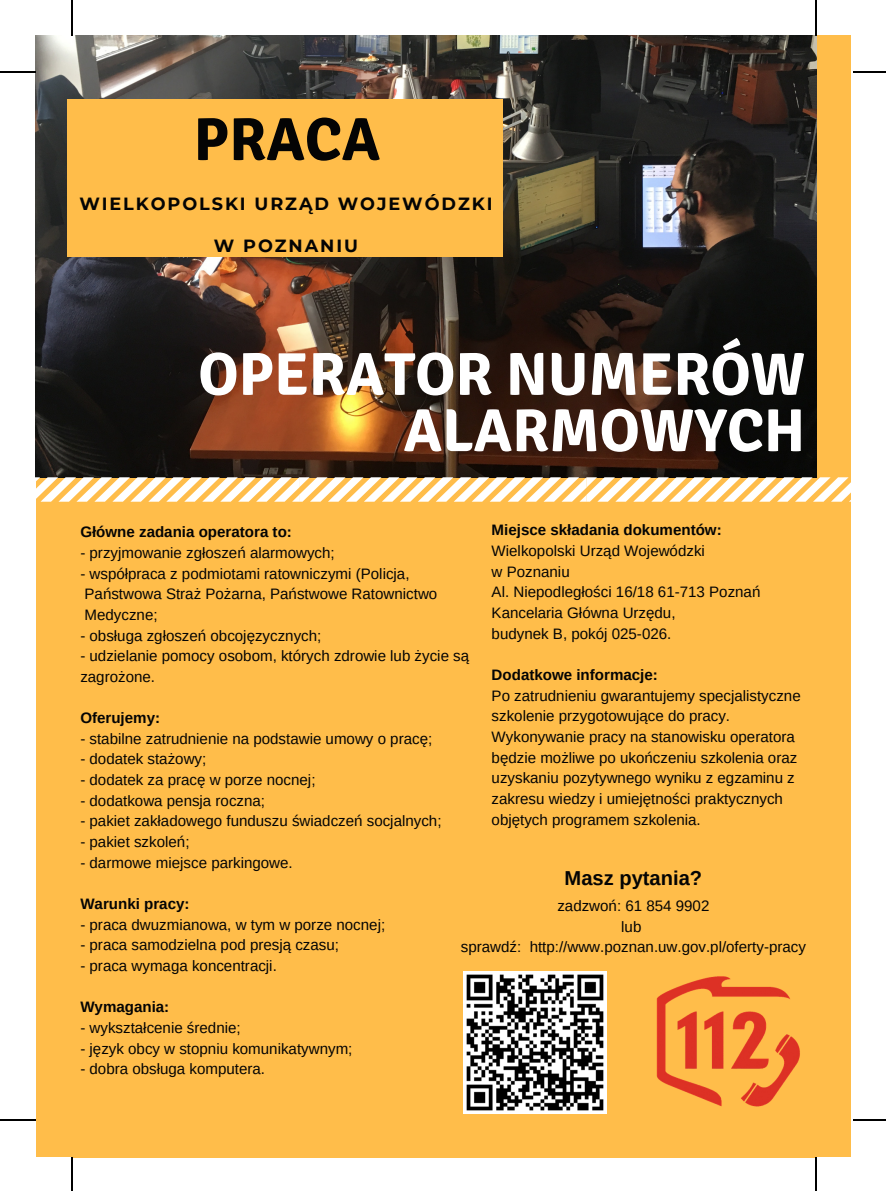
<style>
.page{position:relative;width:886px;height:1191px;background:#fff}
.page>*{position:absolute;margin:0;border:0;box-sizing:border-box;transform-origin:0 0}
.t1{font:700 60.5px/56.2px "Signika";color:#fff;text-align:right}
.t2{font:700 60.5px "Signika";color:#040404}
.t3{font:700 20.25px "Arimo";color:#040404}
.t4{font:700 17.75px "Montserrat";letter-spacing:.11em;color:#040404}
.t5{font:15px/20.8px "Arimo";color:#040404}
.t6{font:700 15px "Arimo";color:#040404}
</style>
<div class="page">
<div style="left:36px;top:36px;width:815px;height:1121px;background:#ffbd4a"></div>
<img style="left:36px;top:36px;width:781px;height:441px">
<div style="left:68px;top:100px;width:435px;height:157px;background:#ffbd4a"></div>
<svg style="left:36px;top:477px;width:815px;height:24px"></svg>
<img style="left:656px;top:976px;width:144px;height:131px">
<img style="left:464px;top:971px;width:142px;height:142px">
<hr style="left:71px;top:0;width:2px;height:36px;background:#000">
<hr style="left:0;top:71px;width:36px;height:2px;background:#000">
<hr style="left:815px;top:0;width:2px;height:36px;background:#000">
<hr style="left:852px;top:71px;width:34px;height:2px;background:#000">
<hr style="left:815px;top:1157px;width:2px;height:34px;background:#000">
<hr style="left:852px;top:1119px;width:34px;height:2px;background:#000">
<hr style="left:71px;top:1157px;width:2px;height:34px;background:#000">
<hr style="left:0;top:1119px;width:36px;height:2px;background:#000">
<h1 class="t2" style="left:194px;top:103px;width:188px">PRACA</h1>
<p class="t4" style="left:79px;top:193px;width:415px">WIELKOPOLSKI URZĄD WOJEWÓDZKI</p>
<p class="t4" style="left:214px;top:234px;width:146px">W POZNANIU</p>
<h1 class="t1" style="left:198px;top:347px;width:608px">OPERATOR NUMERÓW<br>ALARMOWYCH</h1>
<p class="t6" style="left:492px;top:522px;width:232px">Miejsce składania dokumentów:</p>
<p class="t5" style="left:492px;top:540px;width:270px">Wielkopolski Urząd Wojewódzki<br>w Poznaniu<br>Al. Niepodległości 16/18 61-713 Poznań<br>Kancelaria Główna Urzędu,<br>budynek B, pokój 025-026.</p>
<p class="t6" style="left:492px;top:666px;width:168px">Dodatkowe informacje:</p>
<p class="t5" style="left:492px;top:685px;width:311px">Po zatrudnieniu gwarantujemy specjalistyczne szkolenie przygotowujące do pracy.<br>Wykonywanie pracy na stanowisku operatora będzie możliwe po ukończeniu szkolenia oraz uzyskaniu pozytywnego wyniku z egzaminu z zakresu wiedzy i umiejętności praktycznych objętych programem szkolenia.</p>
<p class="t6" style="left:80px;top:523px;width:213px">Główne zadania operatora to:</p>
<p class="t5" style="left:80px;top:542px;width:256px">- przyjmowanie zgłoszeń alarmowych;</p>
<p class="t5" style="left:80px;top:563px;width:358px">- współpraca z podmiotami ratowniczymi (Policja,<br>Państwowa Straż Pożarna, Państwowe Ratownictwo<br>Medyczne;</p>
<p class="t5" style="left:80px;top:625px;width:243px">- obsługa zgłoszeń obcojęzycznych;</p>
<p class="t5" style="left:80px;top:645px;width:390px">- udzielanie pomocy osobom, których zdrowie lub życie są zagrożone.</p>
<p class="t6" style="left:80px;top:709px;width:81px">Oferujemy:</p>
<p class="t5" style="left:80px;top:728px;width:353px">- stabilne zatrudnienie na podstawie umowy o pracę;</p>
<p class="t5" style="left:80px;top:749px;width:127px">- dodatek stażowy;</p>
<p class="t5" style="left:80px;top:769px;width:237px">- dodatek za pracę w porze nocnej;</p>
<p class="t5" style="left:80px;top:790px;width:186px">- dodatkowa pensja roczna;</p>
<p class="t5" style="left:80px;top:811px;width:363px">- pakiet zakładowego funduszu świadczeń socjalnych;</p>
<p class="t5" style="left:80px;top:831px;width:111px">- pakiet szkoleń;</p>
<p class="t5" style="left:80px;top:852px;width:214px">- darmowe miejsce parkingowe.</p>
<p class="t6" style="left:80px;top:895px;width:111px">Warunki pracy:</p>
<p class="t5" style="left:80px;top:914px;width:306px">- praca dwuzmianowa, w tym w porze nocnej;</p>
<p class="t5" style="left:80px;top:935px;width:260px">- praca samodzielna pod presją czasu;</p>
<p class="t5" style="left:80px;top:955px;width:198px">- praca wymaga koncentracji.</p>
<p class="t6" style="left:80px;top:998px;width:90px">Wymagania:</p>
<p class="t5" style="left:80px;top:1017px;width:162px">- wykształcenie średnie;</p>
<p class="t5" style="left:80px;top:1038px;width:274px">- język obcy w stopniu komunikatywnym;</p>
<p class="t5" style="left:80px;top:1058px;width:186px">- dobra obsługa komputera.</p>
<h2 class="t3" style="left:565px;top:866px;width:139px">Masz pytania?</h2>
<p class="t5" style="left:461px;top:895px;width:347px;text-align:center">zadzwoń: 61 854 9902<br>lub<br>sprawdź: http://www.poznan.uw.gov.pl/oferty-pracy</p>
</div>
